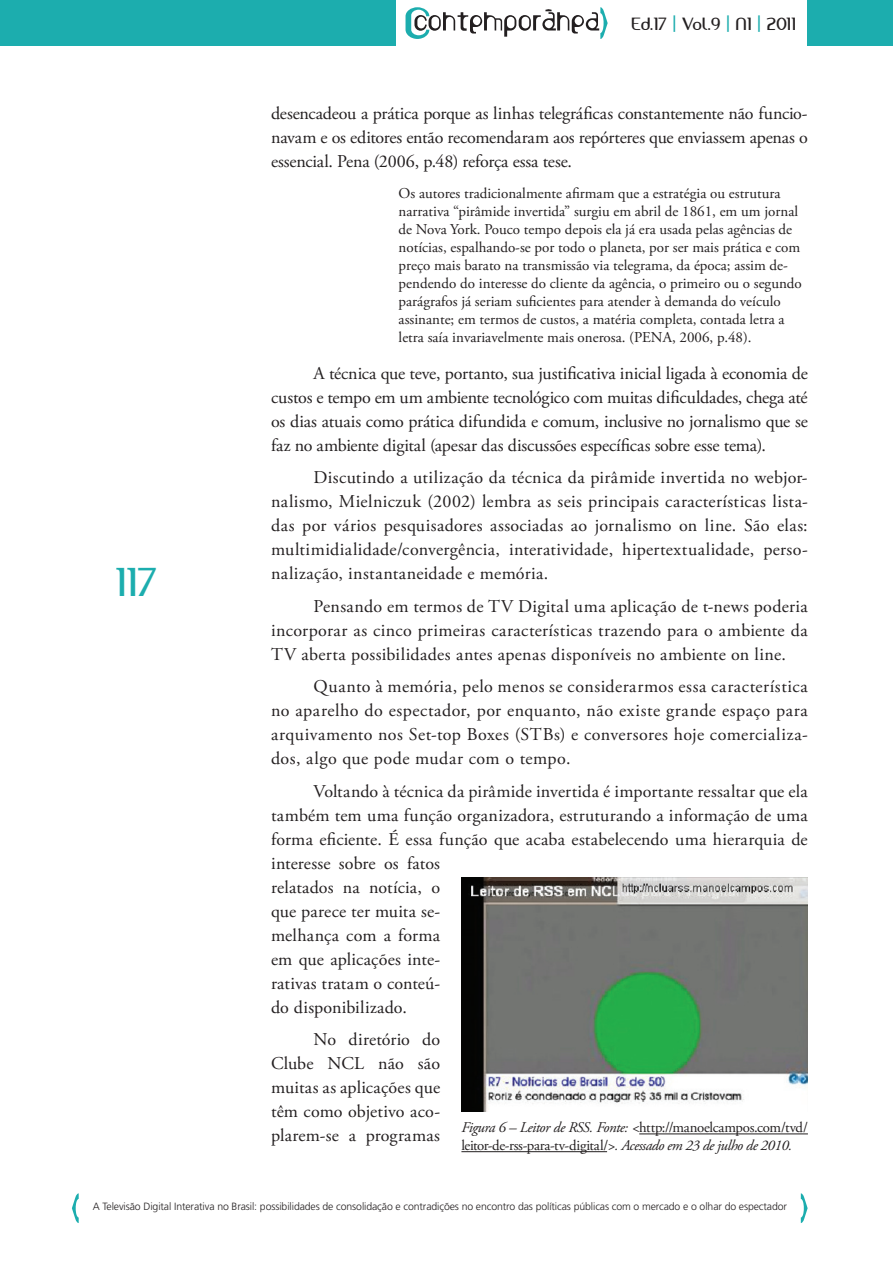
<style>
.page{position:relative;width:893px;height:1263px;background:#fff}
.page>*{position:absolute;margin:0;border:0;box-sizing:border-box;transform-origin:0 0}
.t1{font:37.5px "Amerika Sans";color:#1cadae}
.t2{font:18px/24px "Adobe Garamond Pro";letter-spacing:.01em;color:#231f20;text-align:justify}
.t3{font:16.5px "Amerika Sans";color:#231f20}
.t4{font:15px/18px "Adobe Garamond Pro";color:#231f20}
.t5{font:14.85px/17.7px "Adobe Garamond Pro";letter-spacing:-.02em;color:#231f20}
.t6{font:300 10.5px "Frutiger";letter-spacing:-.01em;color:#231f20}
.s1{color:#1cadae}
.s2{font-style:italic}
</style>
<div class="page">
<svg style="left:72px;top:1193px;width:7px;height:30px"></svg>
<svg style="left:801px;top:1193px;width:7px;height:30px"></svg>
<svg style="left:405px;top:7px;width:203px;height:32px"></svg>
<div style="left:0;top:0;width:395px;height:46px;background:#1cadae"></div>
<div style="left:808px;top:0;width:85px;height:46px;background:#1cadae"></div>
<img style="left:461px;top:877px;width:347px;height:234px">
<hr style="left:639px;top:1133px;width:169px;height:1px;background:#231f20">
<hr style="left:461px;top:1151px;width:146px;height:1px;background:#231f20">
<h1 class="t1" style="left:114px;top:558px;width:44px">117</h1>
<p class="t3" style="left:631px;top:13px;width:166px">Ed.17 <span class="s1">|</span> Vol.9 <span class="s1">|</span> N1 <span class="s1">|</span> 2011</p>
<p class="t2" style="left:271px;top:102px;width:538px">desencadeou a prática porque as linhas telegráficas constantemente não funcio&shy;navam e os editores então recomendaram aos repórteres que enviassem apenas o essencial. Pena (2006, p.48) reforça essa tese.</p>
<p class="t4" style="left:399px;top:185px;width:405px">Os autores tradicionalmente afirmam que a estratégia ou estrutura narrativa “pirâmide invertida” surgiu em abril de 1861, em um jornal de Nova York. Pouco tempo depois ela já era usada pelas agências de notícias, espalhando-se por todo o planeta, por ser mais prática e com preço mais barato na transmissão via telegrama, da época; assim de&shy;pendendo do interesse do cliente da agência, o primeiro ou o segundo parágrafos já seriam suficientes para atender à demanda do veículo assinante; em termos de custos, a matéria completa, contada letra a letra saía invariavelmente mais onerosa. (PENA, 2006, p.48).</p>
<p class="t2" style="left:271px;top:362px;width:538px;text-indent:43px">A técnica que teve, portanto, sua justificativa inicial ligada à economia de custos e tempo em um ambiente tecnológico com muitas dificuldades, chega até os dias atuais como prática difundida e comum, inclusive no jornalismo que se faz no ambiente digital (apesar das discussões específicas sobre esse tema).</p>
<p class="t2" style="left:271px;top:466px;width:538px;text-indent:43px">Discutindo a utilização da técnica da pirâmide invertida no webjor&shy;nalismo, Mielniczuk (2002) lembra as seis principais características lista&shy;das por vários pesquisadores associadas ao jornalismo on line. São elas: multimidialidade/convergência, interatividade, hipertextualidade, perso&shy;nalização, instantaneidade e memória.</p>
<p class="t2" style="left:271px;top:595px;width:538px;text-indent:43px">Pensando em termos de TV Digital uma aplicação de t-news poderia incorporar as cinco primeiras características trazendo para o ambiente da TV aberta possibilidades antes apenas disponíveis no ambiente on line.</p>
<p class="t2" style="left:271px;top:675px;width:538px;text-indent:43px">Quanto à memória, pelo menos se considerarmos essa característica no aparelho do espectador, por enquanto, não existe grande espaço para arquivamento nos Set-top Boxes (STBs) e conversores hoje comercializa&shy;dos, algo que pode mudar com o tempo.</p>
<p class="t2" style="left:271px;top:780px;width:538px;text-align:left;text-indent:43px">Voltando à técnica da pirâmide invertida é importante ressaltar que ela também tem uma função organizadora, estruturando a informação de uma forma eficiente. É essa função que acaba estabelecendo uma hierarquia de interesse sobre os fatos<br>relatados na notícia, o<br>que parece ter muita se-<br>melhança com a forma<br>em que aplicações inte-<br>rativas tratam o conteú-<br>do disponibilizado.</p>
<p class="t2" style="left:271px;top:1028px;width:171px;text-indent:43px">No diretório do Clube NCL não são muitas as aplicações que têm como objetivo aco&shy;plarem-se a programas</p>
<p class="t5" style="left:461px;top:1119px;width:348px"><span class="s2">Figura 6 – Leitor de RSS. Fonte: &lt;</span>http://manoelcampos.com/tvd/ leitor-de-rss-para-tv-digital/<span class="s2">&gt;. Acessado em 23 de julho de 2010.</span></p>
<p class="t6" style="left:93px;top:1200px;width:696px">A Televisão Digital Interativa no Brasil: possibilidades de consolidação e contradições no encontro das políticas públicas com o mercado e o olhar do espectador</p>
</div>
